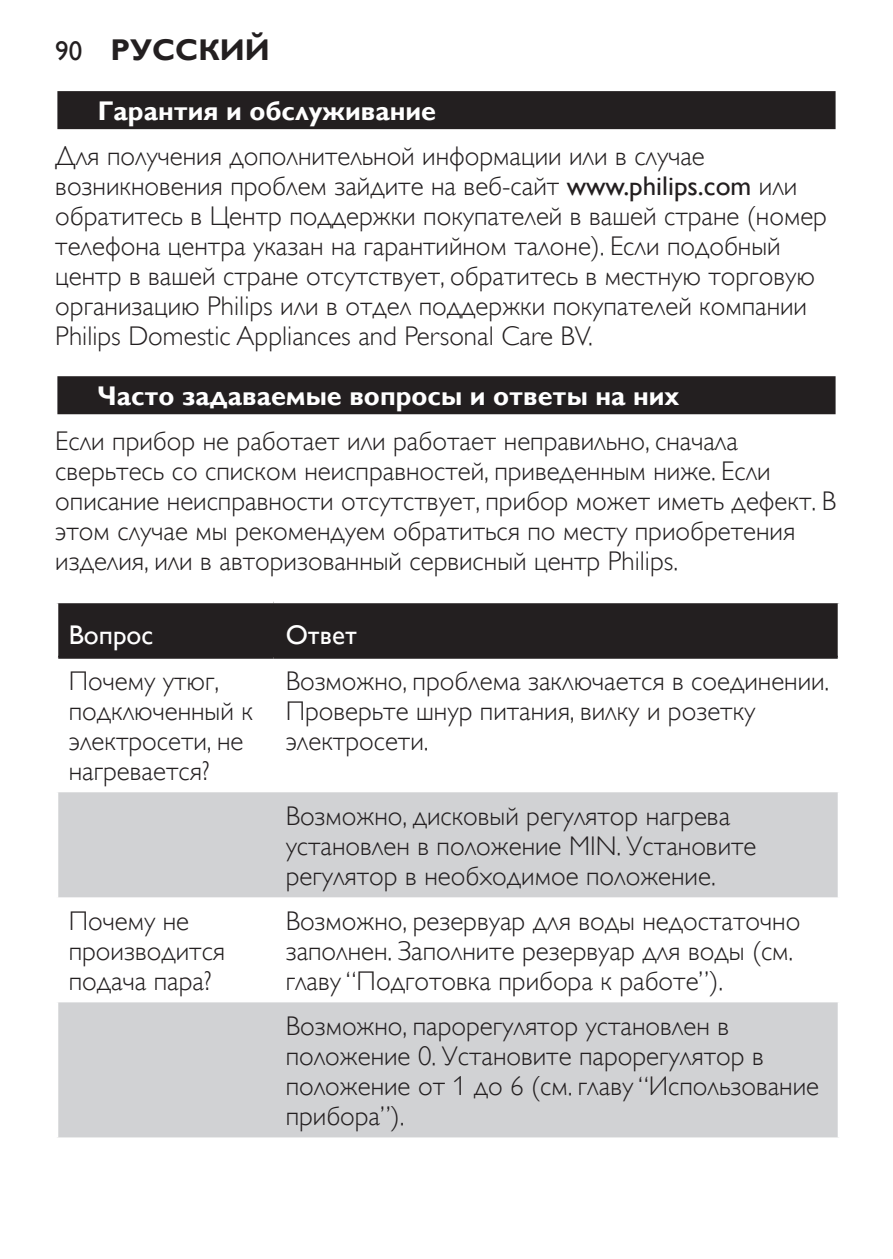
<style>
.page{position:relative;width:893px;height:1259px;background:#fff}
.page>*{position:absolute;margin:0;border:0;box-sizing:border-box;transform-origin:0 0}
.t1{font:700 30px "Gill Sans Alt One WGL";color:#231f20}
.t2{font:27px/30px "Gill Sans Alt One WGL Light";color:#231f20}
.t3{font:700 27px "Gill Sans Alt One WGL";color:#fff}
.t4{font:27px "Gill Sans Alt One WGL";color:#fff}
.s1{font-weight:400;font-size:27px}
.s2{font-family:"Gill Sans Alt One WGL"}
</style>
<div class="page">
<div style="left:55px;top:89px;width:783px;height:43px;background:linear-gradient(to right,#dedddd,#dedddd)"></div>
<div style="left:57px;top:91px;width:779px;height:38px;background:#231f20"></div>
<div style="left:55px;top:374px;width:783px;height:43px;background:linear-gradient(to right,#c5c4c4,#c5c4c4)"></div>
<div style="left:57px;top:376px;width:779px;height:38px;background:#231f20"></div>
<div style="left:58px;top:603px;width:780px;height:53px;background:#231f20"></div>
<svg style="left:58px;top:792px;width:780px;height:345px;fill:#d1d2d4"></svg>
<hr style="left:58px;top:656px;width:216px;height:3px;background:#231f20">
<hr style="left:274px;top:656px;width:564px;height:3px;background:#231f20">
<p class="t1" style="left:55px;top:29px;width:216px"><span class="s1">90</span> Русский</p>
<p class="t3" style="left:98px;top:92px;width:340px">Гарантия и обслуживание</p>
<p class="t2" style="left:55px;top:141px;width:773px">Для получения дополнительной информации или в случае возникновения проблем зайдите на веб-сайт <span class="s2">www.philips.com</span> или обратитесь в Центр поддержки покупателей в вашей стране (номер телефона центра указан на гарантийном талоне). Если подобный центр в вашей стране отсутствует, обратитесь в местную торговую организацию Philips или в отдел поддержки покупателей компании Philips Domestic Appliances and Personal Care BV.</p>
<p class="t3" style="left:98px;top:377px;width:583px">Часто задаваемые вопросы и ответы на них</p>
<p class="t2" style="left:55px;top:426px;width:782px">Если прибор не работает или работает неправильно, сначала сверьтесь со списком неисправностей, приведенным ниже. Если описание неисправности отсутствует, прибор может иметь дефект. В этом случае мы рекомендуем обратиться по месту приобретения изделия, или в авторизованный сервисный центр Philips.</p>
<p class="t4" style="left:69px;top:616px;width:86px">Вопрос</p>
<p class="t4" style="left:286px;top:616px;width:73px">Ответ</p>
<p class="t2" style="left:69px;top:666px;width:186px">Почему утюг, подключенный к электросети, не нагревается?</p>
<p class="t2" style="left:286px;top:666px;width:545px">Возможно, проблема заключается в соединении.<br>Проверьте шнур питания, вилку и розетку электросети.</p>
<p class="t2" style="left:286px;top:801px;width:472px">Возможно, дисковый регулятор нагрева установлен в положение MIN. Установите регулятор в необходимое положение.</p>
<p class="t2" style="left:69px;top:906px;width:158px">Почему не производится подача пара?</p>
<p class="t2" style="left:286px;top:906px;width:516px">Возможно, резервуар для воды недостаточно заполнен. Заполните резервуар для воды (см. главу “Подготовка прибора к работе”).</p>
<p class="t2" style="left:286px;top:1011px;width:535px">Возможно, парорегулятор установлен в положение 0. Установите парорегулятор в положение от 1 до 6 (см. главу “Использование прибора”).</p>
</div>
